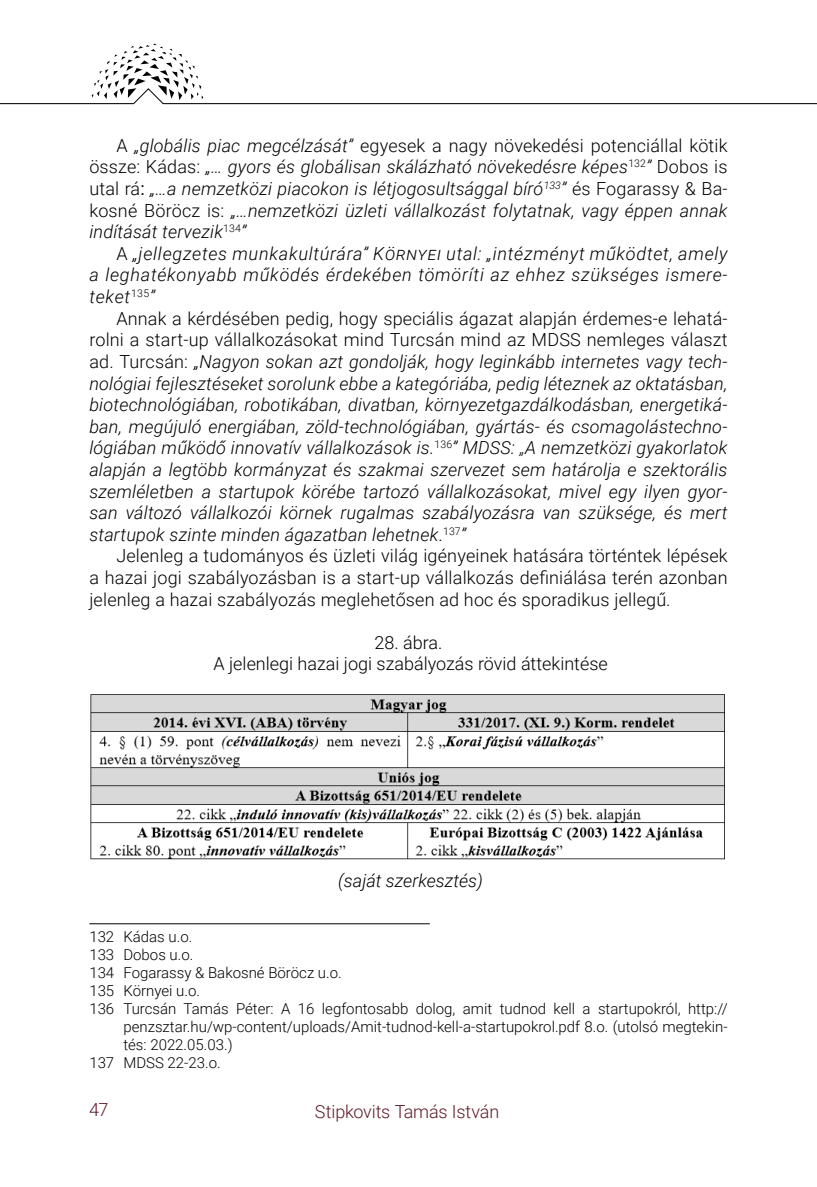
<style>
.page{position:relative;width:817px;height:1187px;background:#fff}
.page>*{position:absolute;margin:0;border:0;box-sizing:border-box;transform-origin:0 0}
.t1{font:italic 300 18px/21.6px "Roboto";letter-spacing:.01em;color:#000;text-align:justify}
.t2{font:300 18px/21.6px "Roboto";color:#000;text-align:justify}
.t3{font:300 18px "Roboto";letter-spacing:-.01em;color:#5f1a29}
.t4{font:300 15px "Roboto";color:#000}
.s1{font-style:normal}
.s2{font-weight:400;font-style:normal}
.s3{color:#202124}
</style>
<div class="page">
<svg style="left:92px;top:44px;width:111px;height:61px"></svg>
<hr style="left:0;top:103px;width:134px;height:1px;background:#000">
<hr style="left:163px;top:103px;width:653px;height:1px;background:#000">
<img style="left:90px;top:694px;width:635px;height:166px">
<hr style="left:89px;top:923px;width:340px;height:1px;background:#000">
<p class="t1" style="left:89px;top:134px;width:639px;text-indent:27px"><span class="s1">A</span> „globális piac megcélzását” <span class="s1">egyesek a nagy növekedési potenciállal kötik össze: Kádas:</span> „… gyors és globálisan skálázható növekedésre képes<sup>132</sup>” <span class="s1">Dobos is utal rá</span><span class="s2">:</span> „…a nemzetközi piacokon is létjogosultsággal bíró<sup>133</sup>” <span class="s1">és Fogarassy &amp; Ba&shy;kosné Böröcz is:</span> „…nemzetközi üzleti vállalkozást folytatnak, vagy éppen annak indítását tervezik<sup>134</sup>”</p>
<p class="t1" style="left:89px;top:242px;width:639px;text-indent:27px"><span class="s1">A</span> „jellegzetes munkakultúrára” Környei utal: „intézményt működtet, amely a leghatékonyabb működés érdekében tömöríti az ehhez szükséges ismere&shy;teket<sup>135</sup>”</p>
<p class="t1" style="left:89px;top:307px;width:639px;text-indent:27px"><span class="s1">Annak a kérdésében pedig, hogy speciális ágazat alapján érdemes-e lehatá&shy;rolni a start-up vállalkozásokat mind Turcsán mind az MDSS nemleges választ ad. Turcsán:</span> „Nagyon sokan azt gondolják, hogy leginkább internetes vagy tech&shy;nológiai fejlesztéseket sorolunk ebbe a kategóriába, pedig léteznek az oktatásban, biotechnológiában, robotikában, divatban, környezetgazdálkodásban, energetiká&shy;ban, megújuló energiában, zöld-technológiában, gyártás- és csomagolástechno&shy;lógiában működő innovatív vállalkozások is.<sup>136</sup>” MDSS: <span class="s3">„</span>A nemzetközi gyakorlatok alapján a legtöbb kormányzat és szakmai szervezet sem határolja e szektorális szemléletben a startupok körébe tartozó vállalkozásokat, mivel egy ilyen gyor&shy;san változó vállalkozói körnek rugalmas szabályozásra van szüksége, és mert startupok szinte minden ágazatban lehetnek<span class="s1">.</span><sup>137</sup>”</p>
<p class="t2" style="left:89px;top:544px;width:639px;text-indent:27px">Jelenleg a tudományos és üzleti világ igényeinek hatására történtek lépések a hazai jogi szabályozásban is a start-up vállalkozás definiálása terén azonban jelenleg a hazai szabályozás meglehetősen ad hoc és sporadikus jellegű.</p>
<p class="t2" style="left:213px;top:631px;width:395px;text-align:center">28. ábra.<br>A jelenlegi hazai jogi szabályozás rövid áttekintése</p>
<p class="t1" style="left:338px;top:868px;width:146px">(saját szerkesztés)</p>
<p class="t4" style="left:89px;top:925px;width:104px">132 Kádas u.o.</p>
<p class="t4" style="left:89px;top:943px;width:106px">133 Dobos u.o.</p>
<p class="t4" style="left:89px;top:961px;width:254px">134 Fogarassy &amp; Bakosné Böröcz u.o.</p>
<p class="t4" style="left:89px;top:979px;width:112px">135 Környei u.o.</p>
<p class="t4" style="left:89px;top:997px;width:639px">136 Turcsán Tamás Péter: A 16 legfontosabb dolog, amit tudnod kell a startupokról, http://</p>
<p class="t4" style="left:123px;top:1015px;width:605px">penzsztar.hu/wp-content/uploads/Amit-tudnod-kell-a-startupokrol.pdf 8.o. (utolsó megtekin-</p>
<p class="t4" style="left:123px;top:1033px;width:111px">tés: 2022.05.03.)</p>
<p class="t4" style="left:89px;top:1051px;width:133px">137 MDSS 22-23.o.</p>
<p class="t3" style="left:89px;top:1097px;width:21px">47</p>
<p class="t3" style="left:315px;top:1099px;width:186px">Stipkovits Tamás István</p>
</div>
